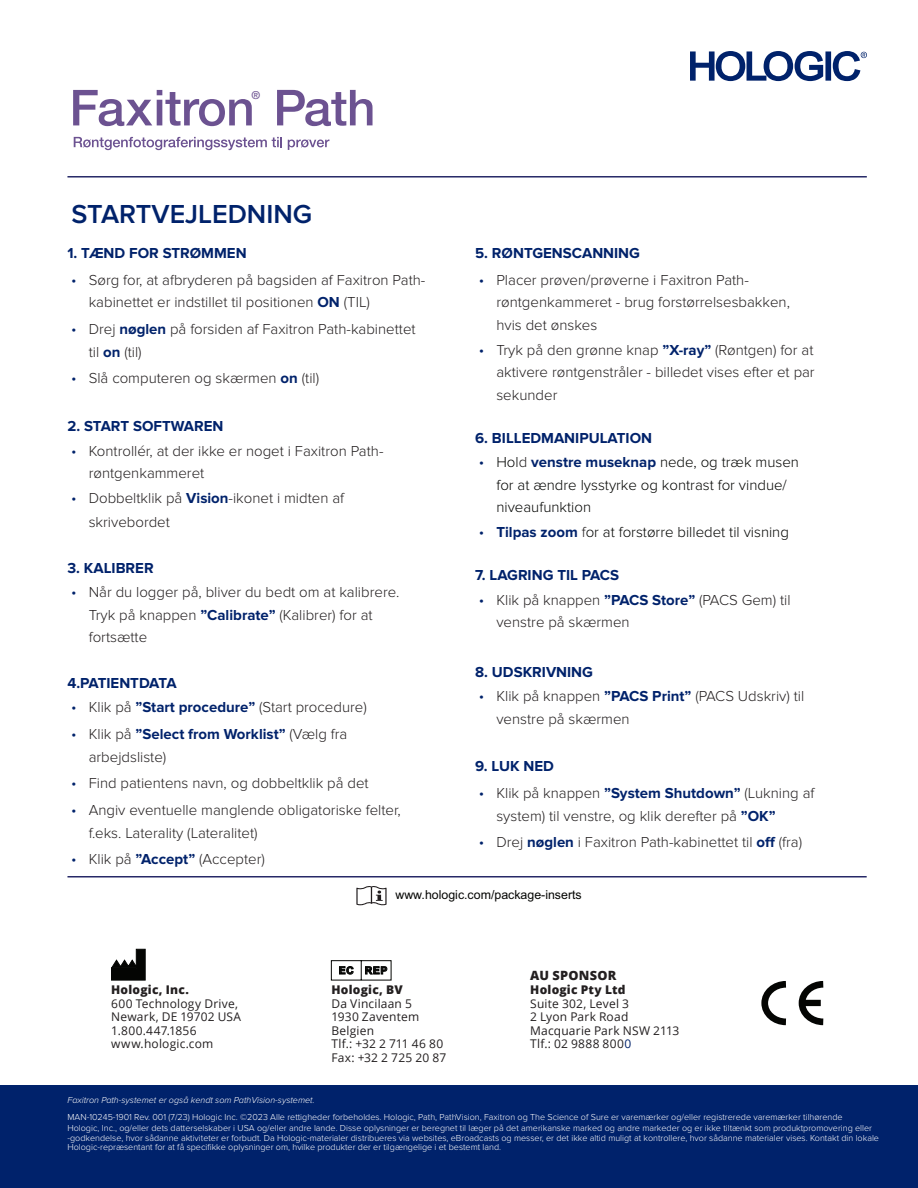
<style>
.page{position:relative;width:918px;height:1188px;background:#fff}
.page>*{position:absolute;margin:0;border:0;box-sizing:border-box;transform-origin:0 0}
.t1{font:600 27px "Proxima Nova";color:#00226b}
.t2{font:300 15px/22.5px "Proxima Nova";color:#231f20}
.t3{font:300 15px/22.5px "Proxima Nova";color:#040503}
.t4{font:700 15px "Proxima Nova";color:#00226b}
.t5{font:800 12.75px "Open Sans";letter-spacing:.02em;color:#231f20}
.t6{font:12.3px "Arial";color:#040503}
.t7{font:12px/13.5px "Open Sans";letter-spacing:.015em;color:#231f20}
.t8{font:800 12px "Open Sans";letter-spacing:.02em;color:#231f20}
.t9{font:500 10.95px "Helvetica Neue LT Pro";color:#6c5291}
.t10{font:700 10.35px "Arial";color:#040503}
.t11{font:300 9px/10.1px "Proxima Nova";color:#fff}
.t12{font:italic 300 9px "Proxima Nova";color:#fff}
.s1{font-family:"Myriad Pro";font-weight:400;color:#00226b}
.s2{font-weight:700;color:#00226b}
.s3{color:#231f20}
.s4{color:#00226b}
</style>
<div class="page">
<svg style="left:73px;top:90px;width:179px;height:36px"></svg>
<svg style="left:277px;top:90px;width:96px;height:36px"></svg>
<svg style="left:74px;top:137px;width:208px;height:13px"></svg>
<svg style="left:288px;top:139px;width:41px;height:11px"></svg>
<hr style="left:67px;top:176px;width:800px;height:2px;background:#262967">
<div style="left:0;top:1086px;width:918px;height:102px;background:#00226b"></div>
<svg style="left:761px;top:981px;width:63px;height:44px"></svg>
<div style="left:803px;top:1000px;width:18px;height:6px;background:#040503"></div>
<svg style="left:356px;top:886px;width:31px;height:19px"></svg>
<svg style="left:331px;top:960px;width:61px;height:20px"></svg>
<svg style="left:111px;top:949px;width:34px;height:31px"></svg>
<hr style="left:67px;top:876px;width:800px;height:2px;background:#262967">
<svg style="left:690px;top:51px;width:177px;height:30px"></svg>
<p class="t9" style="left:251px;top:88px;width:10px">®</p>
<h1 class="t1" style="left:71px;top:198px;width:242px">STARTVEJLEDNING</h1>
<p class="t4" style="left:67px;top:244px;width:181px">1. TÆND FOR STRØMMEN</p>
<p class="t2" style="left:89px;top:269px;width:338px;text-indent:-17px"><span class="s1">•</span> Sørg for, at afbryderen på bagsiden af Faxitron Path&shy;kabinettet er indstillet til positionen <span class="s2">ON</span> (TIL)</p>
<p class="t2" style="left:89px;top:318px;width:328px;text-indent:-17px"><span class="s1">•</span> Drej <span class="s2">nøglen</span> på forsiden af Faxitron Path-kabinettet til <span class="s2">on</span> (til)</p>
<p class="t2" style="left:72px;top:367px;width:249px"><span class="s1">•</span> Slå computeren og skærmen <span class="s2">on</span> (til)</p>
<p class="t4" style="left:67px;top:417px;width:158px">2. START SOFTWAREN</p>
<p class="t2" style="left:89px;top:440px;width:296px;text-indent:-17px"><span class="s1">•</span> Kontrollér, at der ikke er noget i Faxitron Path&shy;røntgenkammeret</p>
<p class="t2" style="left:89px;top:486px;width:257px;line-height:24px;text-indent:-17px"><span class="s1">•</span> Dobbeltklik på <span class="s2">Vision</span>-ikonet i midten af skrivebordet</p>
<p class="t4" style="left:67px;top:559px;width:88px">3. KALIBRER</p>
<p class="t2" style="left:89px;top:581px;width:312px;text-indent:-17px"><span class="s1">•</span> Når du logger på, bliver du bedt om at kalibrere.<br>Tryk på knappen <span class="s2">”Calibrate”</span> (Kalibrer) for at fortsætte</p>
<p class="t4" style="left:67px;top:674px;width:111px">4.PATIENTDATA</p>
<p class="t2" style="left:72px;top:696px;width:297px"><span class="s1">•</span> Klik på <span class="s2">”Start procedure”</span> (Start procedure)</p>
<p class="t2" style="left:89px;top:723px;width:260px;text-indent:-17px"><span class="s1">•</span> Klik på <span class="s2">”Select from Worklist”</span> (Vælg fra arbejdsliste)</p>
<p class="t2" style="left:72px;top:772px;width:299px"><span class="s1">•</span> Find patientens navn, og dobbeltklik på det</p>
<p class="t2" style="left:89px;top:799px;width:314px;text-indent:-17px"><span class="s1">•</span> Angiv eventuelle manglende obligatoriske felter, f.eks. Laterality (Lateralitet)</p>
<p class="t2" style="left:72px;top:848px;width:195px"><span class="s1">•</span> Klik på <span class="s2">”Accept”</span> (Accepter)</p>
<p class="t4" style="left:475px;top:244px;width:166px">5. RØNTGENSCANNING</p>
<p class="t2" style="left:496px;top:269px;width:295px;text-indent:-17px"><span class="s1">•</span> Placer prøven/prøverne i Faxitron Path&shy;røntgenkammeret - brug forstørrelsesbakken, hvis det ønskes</p>
<p class="t2" style="left:496px;top:338px;width:320px;text-align:justify;text-indent:-17px"><span class="s1">•</span> Tryk på den grønne knap <span class="s2">”X-ray”</span> (Røntgen) for at aktivere røntgenstråler - billedet vises efter et par sekunder</p>
<p class="t4" style="left:475px;top:429px;width:178px">6. BILLEDMANIPULATION</p>
<p class="t3" style="left:496px;top:451px;width:304px;text-indent:-17px"><span class="s1">•</span> Hol<span class="s3">d</span> <span class="s2">venstre museknap</span> nede, og træk musen for at ændre lysstyrke og kontrast for vindue/ niveaufunktion</p>
<p class="t3" style="left:479px;top:521px;width:311px"><span class="s1">•</span> <span class="s2">Tilpas zoom</span> <span class="s3">f</span>or at forstørre billedet til visning</p>
<p class="t4" style="left:475px;top:567px;width:145px">7. LAGRING TIL PACS</p>
<p class="t2" style="left:496px;top:589px;width:296px;text-indent:-17px"><span class="s1">•</span> Klik på knappen <span class="s2">”PACS Store”</span> (PACS Gem) til venstre på skærmen</p>
<p class="t4" style="left:475px;top:663px;width:119px">8. UDSKRIVNING</p>
<p class="t2" style="left:496px;top:685px;width:309px;text-indent:-17px"><span class="s1">•</span> Klik på knappen <span class="s2">”PACS Print”</span> (PACS Udskriv) til venstre på skærmen</p>
<p class="t4" style="left:475px;top:758px;width:80px">9. LUK NED</p>
<p class="t2" style="left:496px;top:782px;width:320px;text-indent:-17px"><span class="s1">•</span> Klik på knappen <span class="s2">”System Shutdown”</span> (Lukning af system) til venstre, og klik derefter på <span class="s2">”OK”</span></p>
<p class="t2" style="left:479px;top:831px;width:324px"><span class="s1">•</span> Drej <span class="s2">nøglen</span> i Faxitron Path-kabinettet til <span class="s2">off</span> (fra)</p>
<p class="t6" style="left:395px;top:886px;width:188px">www.hologic.com/package-inserts</p>
<p class="t8" style="left:111px;top:981px;width:79px">Hologic, Inc.</p>
<p class="t7" style="left:111px;top:996px;width:131px">600 Technology Drive,<br>Newark, DE 19702 USA<br>1.800.447.1856 www.hologic.com</p>
<p class="t12" style="left:67px;top:1095px;width:249px">Faxitron Path-systemet er også kendt som PathVision-systemet.</p>
<p class="t10" style="left:339px;top:963px;width:50px">EC REP</p>
<p class="t8" style="left:332px;top:981px;width:73px">Hologic, BV</p>
<p class="t7" style="left:332px;top:996px;width:116px">Da Vincilaan 5<br>1930 Zaventem<br>Belgien<br>Tlf.: +32 2 711 46 80<br>Fax: +32 2 725 20 87</p>
<p class="t5" style="left:530px;top:966px;width:88px">AU SPONSOR</p>
<p class="t8" style="left:530px;top:981px;width:97px">Hologic Pty Ltd</p>
<p class="t7" style="left:530px;top:996px;width:151px">Suite 302, Level 3<br>2 Lyon Park Road<br>Macquarie Park NSW 2113<br>Tlf.: 02 9888 800<span class="s4">0</span></p>
<p class="t11" style="left:67px;top:1112px;width:813px">MAN-10245-1901 Rev. 001 (7/23) Hologic Inc. ©2023 Alle rettigheder forbeholdes. Hologic, Path, PathVision, Faxitron og The Science of Sure er varemærker og/eller registrerede varemærker tilhørende<br>Hologic, Inc., og/eller dets datterselskaber i USA og/eller andre lande. Disse oplysninger er beregnet til læger på det amerikanske marked og andre markeder og er ikke tiltænkt som produktpromovering eller -godkendelse, hvor sådanne aktiviteter er forbudt. Da Hologic-materialer distribueres via websites, eBroadcasts og messer, er det ikke altid muligt at kontrollere, hvor sådanne materialer vises. Kontakt din lokale Hologic-repræsentant for at få specifikke oplysninger om, hvilke produkter der er tilgængelige i et bestemt land.</p>
</div>
